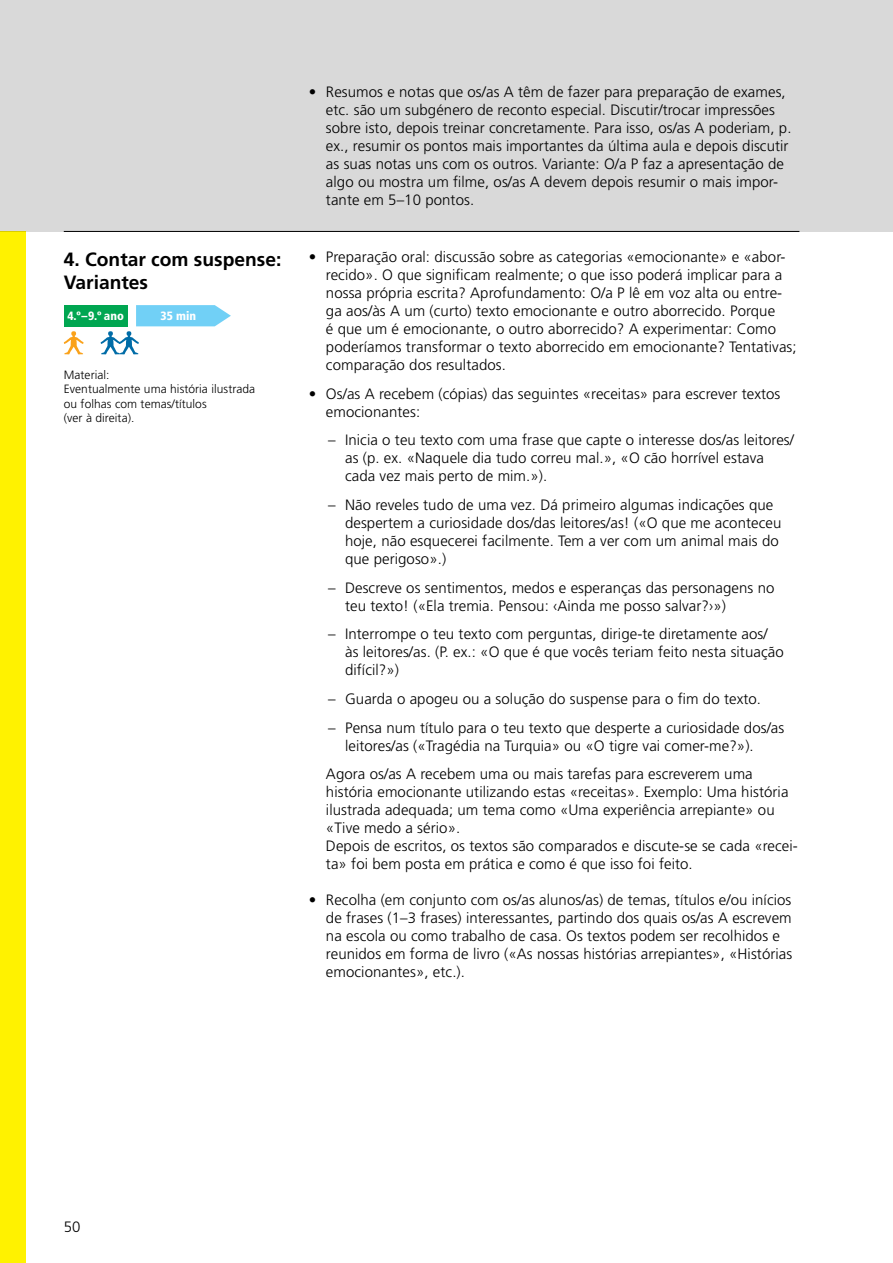
<style>
.page{position:relative;width:893px;height:1263px;background:#fff}
.page>*{position:absolute;margin:0;border:0;box-sizing:border-box;transform-origin:0 0}
.t1{font:700 19.2px/23.1px "Frutiger";color:#000}
.t2{font:300 15px/18px "Frutiger";letter-spacing:.005em;color:#000}
.t3{font:300 12px/14.4px "Frutiger";letter-spacing:.005em;color:#000}
.t4{font:900 condensed 12px "Frutiger";color:#fff}
</style>
<div class="page">
<hr style="left:64px;top:231px;width:735px;height:1px;background:#000">
<svg style="left:64px;top:331px;width:20px;height:23px"></svg>
<svg style="left:100px;top:305px;width:131px;height:49px"></svg>
<div style="left:64px;top:305px;width:64px;height:21px;background:#00a651"></div>
<div style="left:0;top:231px;width:26px;height:1032px;background:#fff200"></div>
<div style="left:0;top:0;width:893px;height:231px;background:#d9d9d9"></div>
<p class="t1" style="left:64px;top:247px;width:219px">4. Contar com suspense:<br>Variantes</p>
<p class="t4" style="left:67px;top:309px;width:58px">4.º–9.º ano</p>
<p class="t4" style="left:161px;top:309px;width:37px">35 min</p>
<p class="t3" style="left:64px;top:367px;width:193px">Material:<br>Eventualmente uma história ilustrada ou folhas com temas/títulos<br>(ver à direita).</p>
<p class="t2" style="left:326px;top:83px;width:467px;text-indent:-17px">• Resumos e notas que os/as A têm de fazer para preparação de exames, etc. são um subgénero de reconto especial. Discutir/trocar impressões sobre isto, depois treinar concretamente. Para isso, os/as A poderiam, p. ex., resumir os pontos mais importantes da última aula e depois discutir as suas notas uns com os outros. Variante: O/a P faz a apresentação de algo ou mostra um filme, os/as A devem depois resumir o mais impor&shy;tante em 5–10 pontos.</p>
<p class="t2" style="left:326px;top:248px;width:472px;text-indent:-17px">• Preparação oral: discussão sobre as categorias «emocionante» e «abor&shy;recido». O que significam realmente; o que isso poderá implicar para a nossa própria escrita? Aprofundamento: O/a P lê em voz alta ou entre&shy;ga aos/às A um (curto) texto emocionante e outro aborrecido. Porque<br>é que um é emocionante, o outro aborrecido? A experimentar: Como poderíamos transformar o texto aborrecido em emocionante? Tentativas; comparação dos resultados.</p>
<p class="t2" style="left:326px;top:384px;width:456px;text-indent:-17px">• Os/as A recebem (cópias) das seguintes «receitas» para escrever textos emocionantes:</p>
<p class="t2" style="left:345px;top:431px;width:450px;text-indent:-17px">– Inicia o teu texto com uma frase que capte o interesse dos/as leitores/ as (p. ex. «Naquele dia tudo correu mal.», «O cão horrível estava cada vez mais perto de mim.»).</p>
<p class="t2" style="left:345px;top:496px;width:438px;text-indent:-17px">– Não reveles tudo de uma vez. Dá primeiro algumas indicações que despertem a curiosidade dos/das leitores/as! («O que me aconteceu hoje, não esquecerei facilmente. Tem a ver com um animal mais do que perigoso».)</p>
<p class="t2" style="left:345px;top:578px;width:431px;text-indent:-17px">– Descreve os sentimentos, medos e esperanças das personagens no teu texto! («Ela tremia. Pensou: ‹Ainda me posso salvar?›»)</p>
<p class="t2" style="left:345px;top:625px;width:440px;text-indent:-17px">– Interrompe o teu texto com perguntas, dirige-te diretamente aos/ às leitores/as. (P. ex.: «O que é que vocês teriam feito nesta situação difícil?»)</p>
<p class="t2" style="left:328px;top:690px;width:434px">– Guarda o apogeu ou a solução do suspense para o fim do texto.</p>
<p class="t2" style="left:345px;top:718px;width:441px;text-indent:-17px">– Pensa num título para o teu texto que desperte a curiosidade dos/as leitores/as («Tragédia na Turquia» ou «O tigre vai comer-me?»).</p>
<p class="t2" style="left:326px;top:765px;width:473px">Agora os/as A recebem uma ou mais tarefas para escreverem uma história emocionante utilizando estas «receitas». Exemplo: Uma história ilustrada adequada; um tema como «Uma experiência arrepiante» ou «Tive medo a sério».<br>Depois de escritos, os textos são comparados e discute-se se cada «recei&shy;ta» foi bem posta em prática e como é que isso foi feito.</p>
<p class="t2" style="left:326px;top:891px;width:468px;text-indent:-17px">• Recolha (em conjunto com os/as alunos/as) de temas, títulos e/ou inícios de frases (1–3 frases) interessantes, partindo dos quais os/as A escrevem na escola ou como trabalho de casa. Os textos podem ser recolhidos e reunidos em forma de livro («As nossas histórias arrepiantes», «Histórias emocionantes», etc.).</p>
<p class="t2" style="left:64px;top:1218px;width:18px">50</p>
</div>
